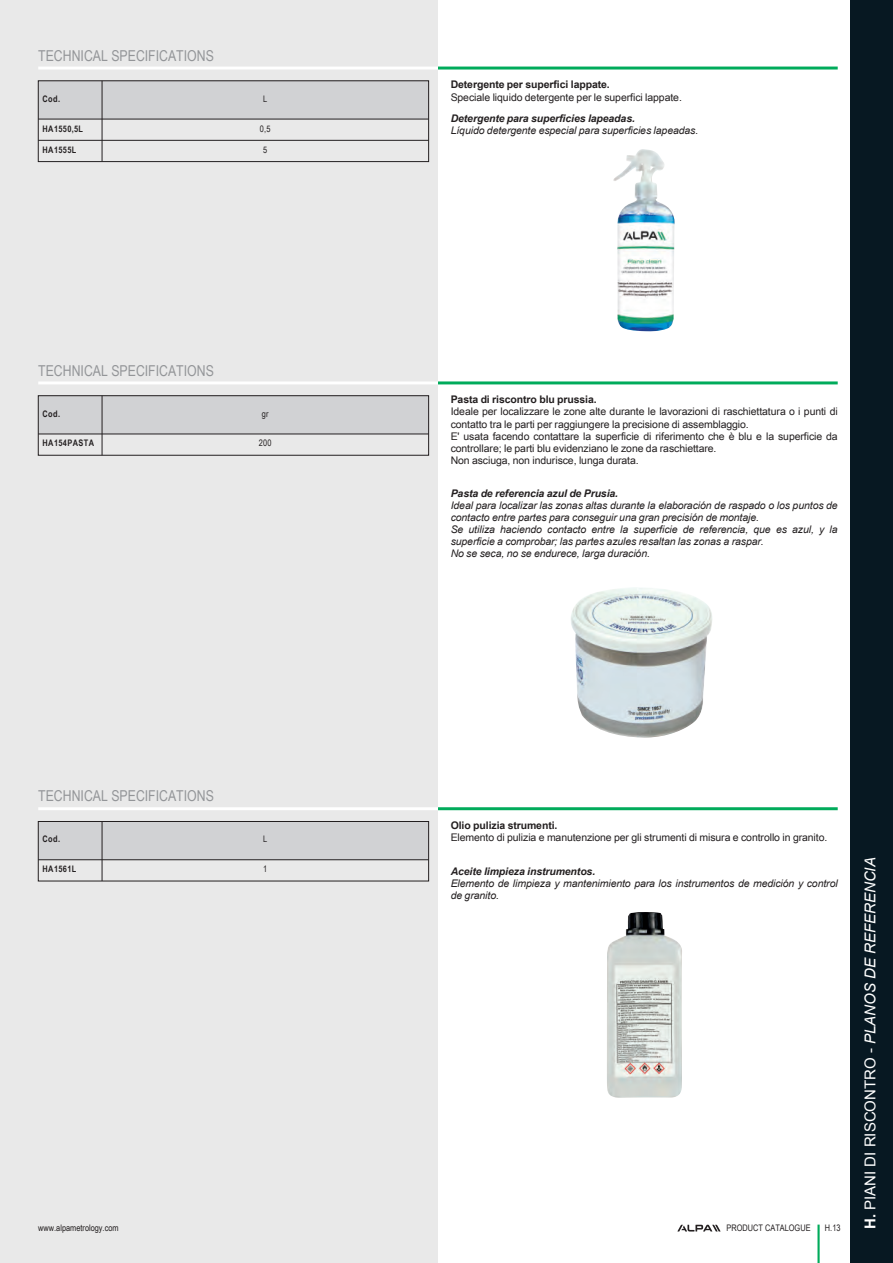
<style>
.page{position:relative;width:893px;height:1263px;background:#fff}
.page>*{position:absolute;margin:0;border:0;box-sizing:border-box;transform-origin:0 0}
.t1{font:15px "Arial Link Narrow";color:#939598}
.t2{font:italic 15px "Arial Link";letter-spacing:-.005em;color:#fff}
.t3{font:italic 10.5px/12px "Arial Link";letter-spacing:-.01em;color:#231f20}
.t4{font:10.5px/12px "Arial Link";letter-spacing:-.01em;color:#231f20}
.t5{font:italic 700 10.5px "Arial Link";letter-spacing:-.01em;color:#231f20}
.t6{font:700 10.5px "Arial Link";letter-spacing:-.01em;color:#231f20}
.t7{font:9px "Arial Link Narrow";color:#231f20}
.t8{font:700 9px "Arial Link Narrow";letter-spacing:.045em;color:#231f20}
.s1{font-weight:700;font-style:normal}
.s2{font-style:normal}
</style>
<div class="page">
<div style="left:0;top:0;width:438px;height:1263px;background:#e9e9e9"></div>
<div style="left:850px;top:0;width:43px;height:1263px;background:#071822"></div>
<hr style="left:817px;top:1224px;width:3px;height:39px;background:#00ab5b">
<svg style="left:677px;top:1225px;width:43px;height:6px"></svg>
<hr style="left:438px;top:67px;width:400px;height:3px;background:#00ab5b">
<hr style="left:38px;top:67px;width:400px;height:3px;background:#fff">
<img style="left:613px;top:149px;width:62px;height:183px">
<div style="left:38px;top:81px;width:64px;height:38px;background:#d1d2d4"></div>
<div style="left:102px;top:81px;width:327px;height:38px;background:#d1d2d4"></div>
<hr style="left:38px;top:119px;width:391px;height:1px;background:#231f20">
<hr style="left:38px;top:140px;width:391px;height:1px;background:#231f20">
<hr style="left:102px;top:81px;width:1px;height:81px;background:#231f20">
<div style="left:38px;top:81px;width:391px;height:81px;border:1px solid #231f20"></div>
<hr style="left:438px;top:381px;width:400px;height:3px;background:#00ab5b">
<hr style="left:38px;top:381px;width:400px;height:3px;background:#fff">
<img style="left:571px;top:587px;width:141px;height:151px">
<div style="left:38px;top:396px;width:64px;height:38px;background:#d1d2d4"></div>
<div style="left:102px;top:396px;width:327px;height:38px;background:#d1d2d4"></div>
<hr style="left:38px;top:434px;width:391px;height:1px;background:#231f20">
<hr style="left:102px;top:396px;width:1px;height:59px;background:#231f20">
<div style="left:38px;top:395px;width:391px;height:60px;border:1px solid #231f20"></div>
<hr style="left:438px;top:807px;width:400px;height:3px;background:#00ab5b">
<hr style="left:38px;top:807px;width:400px;height:3px;background:#fff">
<img style="left:607px;top:912px;width:75px;height:186px">
<div style="left:38px;top:821px;width:64px;height:39px;background:#d1d2d4"></div>
<div style="left:102px;top:821px;width:327px;height:39px;background:#d1d2d4"></div>
<hr style="left:38px;top:859px;width:391px;height:1px;background:#231f20">
<hr style="left:102px;top:821px;width:1px;height:60px;background:#231f20">
<div style="left:38px;top:821px;width:391px;height:60px;border:1px solid #231f20"></div>
<h1 class="t1" style="left:38px;top:47px;width:177px">TECHNICAL SPECIFICATIONS</h1>
<p class="t6" style="left:451px;top:79px;width:161px">Detergente per superfici lappate.</p>
<p class="t8" style="left:43px;top:93px;width:19px">Cod.</p>
<p class="t7" style="left:263px;top:93px;width:6px">L</p>
<p class="t4" style="left:451px;top:91px;width:233px">Speciale liquido detergente per le superfici lappate.</p>
<p class="t8" style="left:43px;top:123px;width:42px">HA1550,5L</p>
<p class="t7" style="left:260px;top:123px;width:12px">0,5</p>
<p class="t8" style="left:43px;top:144px;width:35px">HA1555L</p>
<p class="t7" style="left:263px;top:144px;width:6px">5</p>
<p class="t5" style="left:451px;top:112px;width:186px">Detergente para superficies lapeadas.</p>
<p class="t3" style="left:451px;top:124px;width:249px">Líquido detergente especial para superficies lapeadas.</p>
<h1 class="t1" style="left:38px;top:362px;width:177px">TECHNICAL SPECIFICATIONS</h1>
<p class="t8" style="left:43px;top:408px;width:19px">Cod.</p>
<p class="t7" style="left:262px;top:408px;width:8px">gr</p>
<p class="t8" style="left:43px;top:438px;width:53px">HA154PASTA</p>
<p class="t7" style="left:259px;top:438px;width:14px">200</p>
<p class="t6" style="left:451px;top:394px;width:148px">Pasta di riscontro blu prussia.</p>
<p class="t4" style="left:451px;top:406px;width:389px">Ideale per localizzare le zone alte durante le lavorazioni di raschiettatura o i punti di contatto tra le parti per raggiungere la precisione di assemblaggio.<br>E' usata facendo contattare la superficie di riferimento che è blu e la superficie da controllare; le parti blu evidenziano le zone da raschiettare.<br>Non asciuga, non indurisce, lunga durata.</p>
<p class="t5" style="left:451px;top:487px;width:169px">Pasta de referencia azul de Prusia.</p>
<p class="t3" style="left:451px;top:499px;width:389px">Ideal para localizar las zonas altas durante la elaboración de raspado o los puntos de contacto entre partes para conseguir una gran precisión de montaje.<br>Se utiliza haciendo contacto entre la superficie de referencia, que es azul, y la superficie a comprobar; las partes azules resaltan las zonas a raspar.<br>No se seca, no se endurece, larga duración.</p>
<h1 class="t1" style="left:38px;top:787px;width:177px">TECHNICAL SPECIFICATIONS</h1>
<p class="t6" style="left:451px;top:820px;width:108px">Olio pulizia strumenti.</p>
<p class="t8" style="left:43px;top:834px;width:19px">Cod.</p>
<p class="t7" style="left:263px;top:834px;width:6px">L</p>
<p class="t4" style="left:451px;top:831px;width:378px">Elemento di pulizia e manutenzione per gli strumenti di misura e controllo in granito.</p>
<p class="t8" style="left:43px;top:864px;width:35px">HA1561L</p>
<p class="t7" style="left:263px;top:864px;width:6px">1</p>
<p class="t5" style="left:451px;top:865px;width:146px">Aceite limpieza instrumentos.</p>
<p class="t3" style="left:451px;top:877px;width:388px">Elemento de limpieza y mantenimiento para los instrumentos de medición y control de granito.</p>
<p class="t7" style="left:726px;top:1223px;width:86px">PRODUCT CATALOGUE</p>
<p class="t7" style="left:38px;top:1223px;width:82px">www.alpametrology.com</p>
<p class="t7" style="left:825px;top:1223px;width:17px">H.13</p>
<h1 class="t2" style="left:862px;top:1229px;width:373px;rotate:-90deg"><span class="s1">H.</span> <span class="s2">PIANI DI RISCONTRO -</span> PLANOS DE REFERENCIA</h1>
</div>
